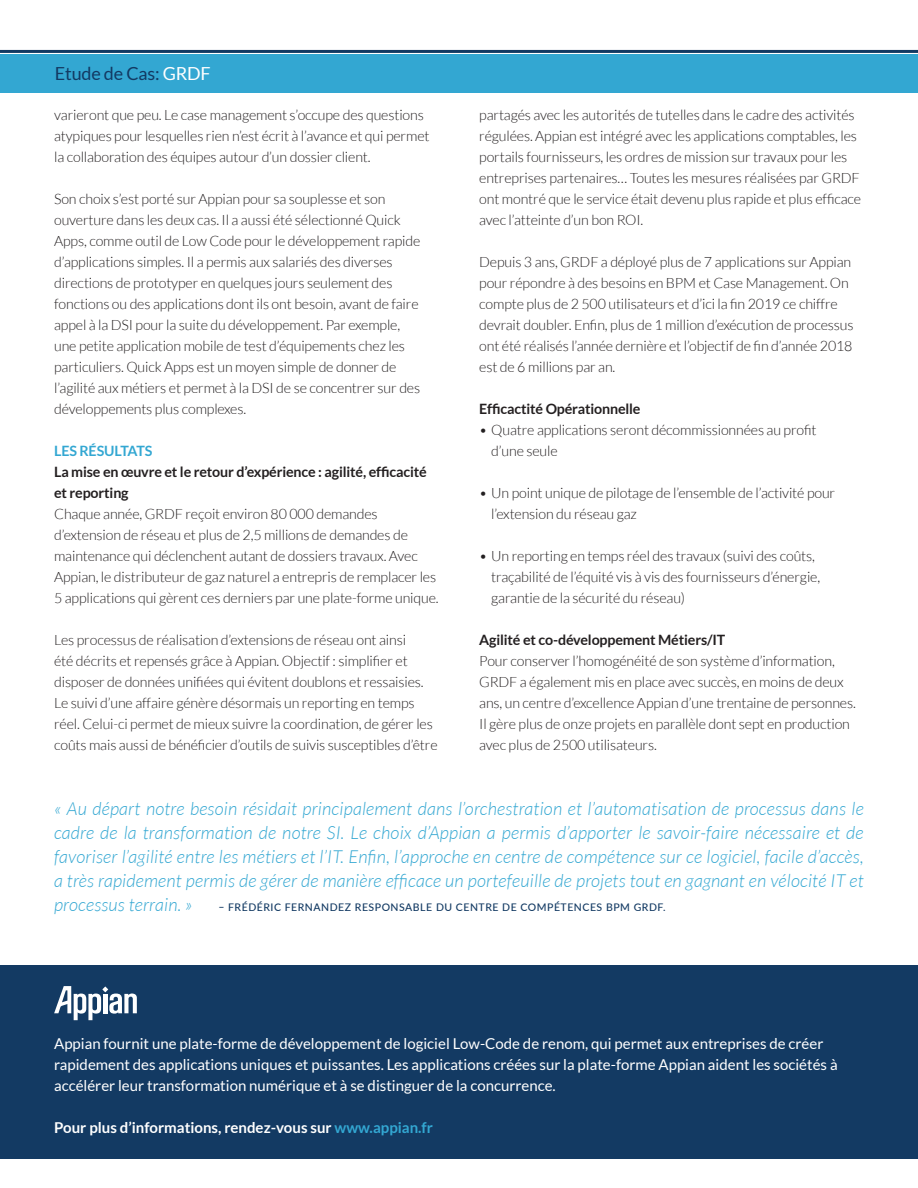
<style>
.page{position:relative;width:918px;height:1188px;background:#fff}
.page>*{position:absolute;margin:0;border:0;box-sizing:border-box;transform-origin:0 0}
.t1{font:italic 300 18px/24px "Lato";letter-spacing:.01em;color:#33a7d2;text-align:justify}
.t2{font:18px "Lato";letter-spacing:-.01em;color:#133a63}
.t3{font:15px/21px "Lato";color:#fff}
.t4{font:700 15px "Lato";color:#fff}
.t5{font:300 14.25px/21px "Lato";letter-spacing:-.01em;color:#231f20}
.t6{font:700 14.25px/21px "Lato";letter-spacing:-.01em;color:#231f20}
.t7{font:700 14.25px "Lato";letter-spacing:-.01em;color:#33a7d2}
.t8{font:500 10.5px "Lato";letter-spacing:.05em;color:#133a63}
.s1{color:#fff}
.s2{color:#33a7d2}
</style>
<div class="page">
<div style="left:0;top:54px;width:918px;height:39px;background:#33a7d2"></div>
<hr style="left:0;top:50px;width:918px;height:3px;background:#133a63">
<div style="left:0;top:965px;width:918px;height:194px;background:#133a63"></div>
<svg style="left:54px;top:986px;width:83px;height:34px"></svg>
<p class="t2" style="left:55px;top:64px;width:157px">Etude de Cas: <span class="s1">GRDF</span></p>
<p class="t5" style="left:54px;top:105px;width:377px">varieront que peu. Le case management s’occupe des questions atypiques pour lesquelles rien n’est écrit à l’avance et qui permet la collaboration des équipes autour d’un dossier client.</p>
<p class="t5" style="left:54px;top:189px;width:368px">Son choix s’est porté sur Appian pour sa souplesse et son ouverture dans les deux cas. Il a aussi été sélectionné Quick Apps, comme outil de Low Code pour le développement rapide d’applications simples. Il a permis aux salariés des diverses directions de prototyper en quelques jours seulement des fonctions ou des applications dont ils ont besoin, avant de faire appel à la DSI pour la suite du développement. Par exemple, une petite application mobile de test d’équipements chez les particuliers. Quick Apps est un moyen simple de donner de l’agilité aux métiers et permet à la DSI de se concentrer sur des développements plus complexes.</p>
<p class="t7" style="left:54px;top:443px;width:100px">LES RÉSULTATS</p>
<p class="t6" style="left:54px;top:461px;width:374px">La mise en œuvre et le retour d’expérience : agilité, efficacité et reporting</p>
<p class="t5" style="left:54px;top:504px;width:386px">Chaque année, GRDF reçoit environ 80 000 demandes d’extension de réseau et plus de 2,5 millions de demandes de maintenance qui déclenchent autant de dossiers travaux. Avec Appian, le distributeur de gaz naturel a entrepris de remplacer les 5 applications qui gèrent ces derniers par une plate-forme unique.</p>
<p class="t5" style="left:54px;top:630px;width:385px">Les processus de réalisation d’extensions de réseau ont ainsi<br>été décrits et repensés grâce à Appian. Objectif : simplifier et disposer de données unifiées qui évitent doublons et ressaisies.<br>Le suivi d’une affaire génère désormais un reporting en temps réel. Celui-ci permet de mieux suivre la coordination, de gérer les coûts mais aussi de bénéficier d’outils de suivis susceptibles d’être</p>
<p class="t5" style="left:479px;top:105px;width:383px">partagés avec les autorités de tutelles dans le cadre des activités régulées. Appian est intégré avec les applications comptables, les portails fournisseurs, les ordres de mission sur travaux pour les entreprises partenaires… Toutes les mesures réalisées par GRDF ont montré que le service était devenu plus rapide et plus efficace avec l’atteinte d’un bon ROI.</p>
<p class="t5" style="left:479px;top:252px;width:376px">Depuis 3 ans, GRDF a déployé plus de 7 applications sur Appian pour répondre à des besoins en BPM et Case Management. On compte plus de 2 500 utilisateurs et d’ici la fin 2019 ce chiffre devrait doubler. Enfin, plus de 1 million d’exécution de processus</p>
<p class="t5" style="left:479px;top:336px;width:375px">ont été réalisés l’année dernière et l’objectif de fin d’année 2018 est de 6 millions par an.</p>
<p class="t6" style="left:479px;top:398px;width:163px">Efficactité Opérationnelle</p>
<p class="t5" style="left:491px;top:420px;width:327px;text-indent:-12px">• Quatre applications seront décommissionnées au profit d’une seule</p>
<p class="t5" style="left:491px;top:483px;width:346px;text-indent:-12px">• Un point unique de pilotage de l’ensemble de l’activité pour l’extension du réseau gaz</p>
<p class="t5" style="left:491px;top:546px;width:330px;text-indent:-12px">• Un reporting en temps réel des travaux (suivi des coûts, traçabilité de l’équité vis à vis des fournisseurs d’énergie, garantie de la sécurité du réseau)</p>
<p class="t6" style="left:479px;top:629px;width:248px">Agilité et co-développement Métiers/IT</p>
<p class="t5" style="left:479px;top:651px;width:378px">Pour conserver l’homogénéité de son système d’information, GRDF a également mis en place avec succès, en moins de deux ans, un centre d’excellence Appian d’une trentaine de personnes.<br>Il gère plus de onze projets en parallèle dont sept en production avec plus de 2500 utilisateurs.</p>
<p class="t1" style="left:54px;top:797px;width:811px">« Au départ notre besoin résidait principalement dans l’orchestration et l’automatisation de processus dans le cadre de la transformation de notre SI. Le choix d’Appian a permis d’apporter le savoir-faire nécessaire et de favoriser l’agilité entre les métiers et l’IT. Enfin, l’approche en centre de compétence sur ce logiciel, facile d’accès, a très rapidement permis de gérer de manière efficace un portefeuille de projets tout en gagnant en vélocité IT et processus terrain. »</p>
<p class="t8" style="left:218px;top:900px;width:449px">– FRÉDÉRIC FERNANDEZ RESPONSABLE DU CENTRE DE COMPÉTENCES BPM GRDF.</p>
<p class="t3" style="left:54px;top:1032px;width:785px">Appian fournit une plate-forme de développement de logiciel Low-Code de renom, qui permet aux entreprises de créer rapidement des applications uniques et puissantes. Les applications créées sur la plate-forme Appian aident les sociétés à accélérer leur transformation numérique et à se distinguer de la concurrence.</p>
<p class="t4" style="left:54px;top:1118px;width:380px">Pour plus d’informations, rendez-vous sur <span class="s2">www.appian.fr</span></p>
</div>
